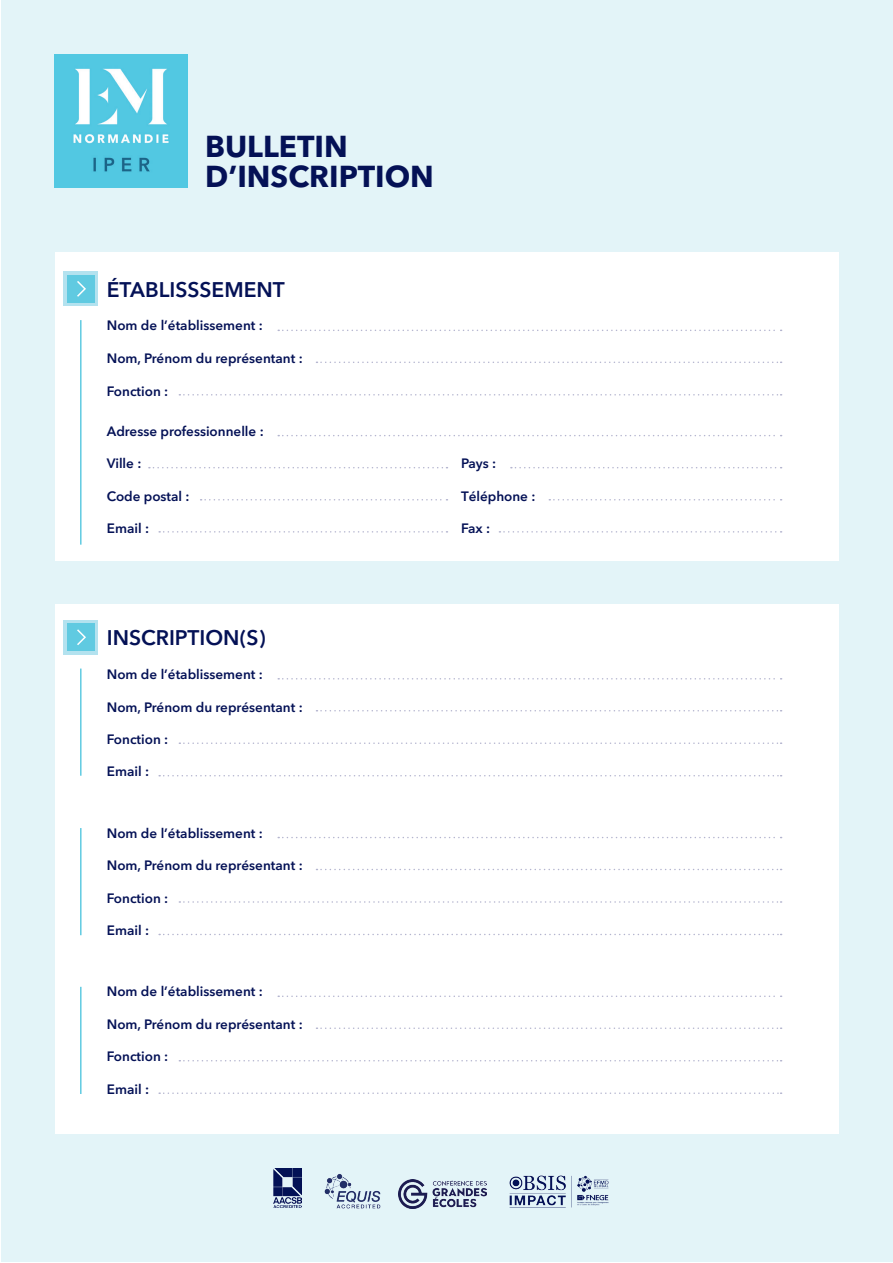
<style>
.page{position:relative;width:893px;height:1263px;background:#fff}
.page>*{position:absolute;margin:0;border:0;box-sizing:border-box;transform-origin:0 0}
.t1{font:700 30px "Avenir Next LT Pro";color:#041156}
.t2{font:600 21px "Avenir Next LT Pro";color:#041156}
.t3{font:600 13.5px "Avenir Next LT Pro";color:#041156}
</style>
<div class="page">
<div style="left:2px;top:0;width:891px;height:1261px;background:#dff3f8"></div>
<div style="left:55px;top:604px;width:783px;height:529px;background:#fff"></div>
<img style="left:54px;top:54px;width:133px;height:133px">
<svg style="left:278px;top:678px;width:504px;height:1px"></svg>
<svg style="left:316px;top:710px;width:466px;height:1px"></svg>
<svg style="left:179px;top:742px;width:603px;height:2px"></svg>
<svg style="left:159px;top:775px;width:623px;height:1px"></svg>
<svg style="left:278px;top:837px;width:504px;height:1px"></svg>
<svg style="left:316px;top:869px;width:466px;height:1px"></svg>
<svg style="left:179px;top:901px;width:603px;height:2px"></svg>
<svg style="left:159px;top:934px;width:623px;height:1px"></svg>
<svg style="left:278px;top:995px;width:504px;height:2px"></svg>
<svg style="left:316px;top:1027px;width:466px;height:2px"></svg>
<svg style="left:179px;top:1060px;width:603px;height:1px"></svg>
<svg style="left:159px;top:1092px;width:623px;height:2px"></svg>
<hr style="left:80px;top:668px;width:2px;height:108px;background:#60cae1">
<hr style="left:80px;top:828px;width:2px;height:107px;background:#60cae1">
<hr style="left:80px;top:987px;width:2px;height:107px;background:#60cae1">
<img style="left:273px;top:1168px;width:28px;height:39px">
<img style="left:324px;top:1174px;width:57px;height:35px">
<img style="left:399px;top:1180px;width:87px;height:29px">
<img style="left:509px;top:1175px;width:100px;height:33px">
<svg style="left:64px;top:620px;width:34px;height:34px"></svg>
<div style="left:67px;top:624px;width:27px;height:27px;background:#60cae1"></div>
<svg style="left:77px;top:629px;width:9px;height:16px"></svg>
<div style="left:55px;top:252px;width:783px;height:309px;background:#fff"></div>
<svg style="left:278px;top:330px;width:504px;height:1px"></svg>
<svg style="left:316px;top:362px;width:466px;height:1px"></svg>
<svg style="left:278px;top:435px;width:504px;height:1px"></svg>
<svg style="left:149px;top:467px;width:298px;height:1px"></svg>
<svg style="left:201px;top:499px;width:246px;height:1px"></svg>
<svg style="left:159px;top:531px;width:288px;height:2px"></svg>
<svg style="left:511px;top:467px;width:271px;height:1px"></svg>
<svg style="left:549px;top:499px;width:233px;height:1px"></svg>
<svg style="left:499px;top:531px;width:283px;height:2px"></svg>
<svg style="left:179px;top:394px;width:603px;height:1px"></svg>
<hr style="left:80px;top:320px;width:2px;height:225px;background:#60cae1">
<svg style="left:64px;top:272px;width:34px;height:34px"></svg>
<div style="left:67px;top:275px;width:27px;height:27px;background:#60cae1"></div>
<svg style="left:77px;top:281px;width:9px;height:16px"></svg>
<p class="t1" style="left:205px;top:128px;width:144px">BULLETIN</p>
<p class="t1" style="left:205px;top:158px;width:230px">D’INSCRIPTION</p>
<p class="t2" style="left:107px;top:277px;width:179px">ÉTABLISSSEMENT</p>
<p class="t3" style="left:107px;top:317px;width:158px">Nom de l’établissement :</p>
<p class="t3" style="left:107px;top:350px;width:197px">Nom, Prénom du représentant :</p>
<p class="t3" style="left:107px;top:383px;width:63px">Fonction :</p>
<p class="t3" style="left:107px;top:423px;width:158px">Adresse professionnelle :</p>
<p class="t3" style="left:107px;top:455px;width:36px">Ville :</p>
<p class="t3" style="left:107px;top:488px;width:84px">Code postal :</p>
<p class="t3" style="left:107px;top:520px;width:44px">Email :</p>
<p class="t3" style="left:461px;top:455px;width:37px">Pays :</p>
<p class="t3" style="left:461px;top:488px;width:76px">Téléphone :</p>
<p class="t3" style="left:461px;top:520px;width:31px">Fax :</p>
<p class="t2" style="left:107px;top:625px;width:160px">INSCRIPTION(S)</p>
<p class="t3" style="left:107px;top:666px;width:158px">Nom de l’établissement :</p>
<p class="t3" style="left:107px;top:698px;width:197px">Nom, Prénom du représentant :</p>
<p class="t3" style="left:107px;top:731px;width:63px">Fonction :</p>
<p class="t3" style="left:107px;top:763px;width:44px">Email :</p>
<p class="t3" style="left:107px;top:825px;width:158px">Nom de l’établissement :</p>
<p class="t3" style="left:107px;top:857px;width:197px">Nom, Prénom du représentant :</p>
<p class="t3" style="left:107px;top:890px;width:63px">Fonction :</p>
<p class="t3" style="left:107px;top:922px;width:44px">Email :</p>
<p class="t3" style="left:107px;top:983px;width:158px">Nom de l’établissement :</p>
<p class="t3" style="left:107px;top:1016px;width:197px">Nom, Prénom du représentant :</p>
<p class="t3" style="left:107px;top:1048px;width:63px">Fonction :</p>
<p class="t3" style="left:107px;top:1081px;width:44px">Email :</p>
</div>
